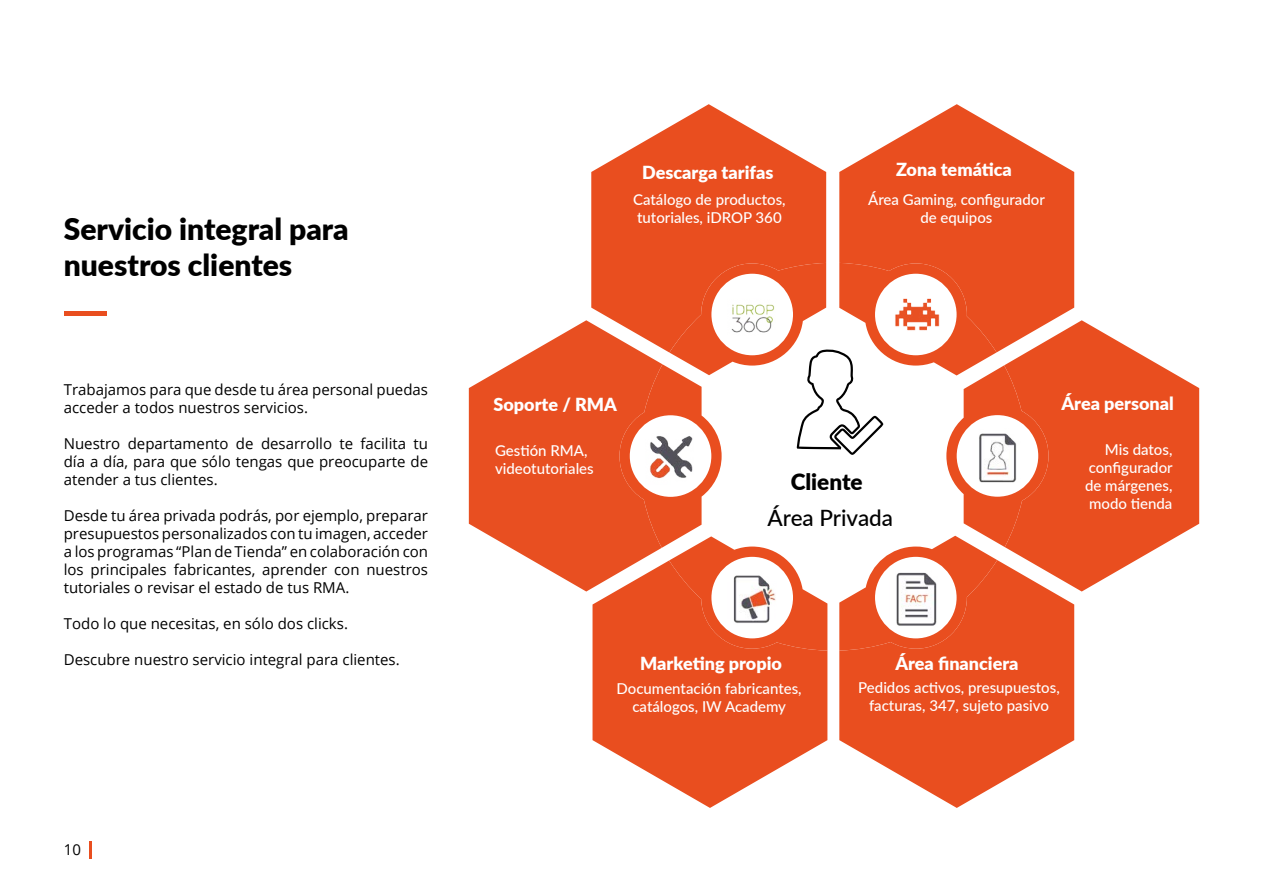
<style>
.page{position:relative;width:1263px;height:893px;background:#fff}
.page>*{position:absolute;margin:0;border:0;box-sizing:border-box;transform-origin:0 0}
.t1{font:900 30px/36px "Lato";color:#000}
.t2{font:500 22.5px "Lato";color:#000}
.t3{font:900 22.5px "Lato";color:#000}
.t4{font:900 18px "Lato";color:#fff}
.t5{font:15px/18px "Open Sans";color:#000;text-align:justify}
.t6{font:500 15px/18px "Lato";color:#fff;text-align:center}
</style>
<div class="page">
<svg style="left:592px;top:591px;width:235px;height:217px;fill:#e94e1f"></svg>
<svg style="left:591px;top:104px;width:235px;height:216px;fill:#e94e1f"></svg>
<svg style="left:469px;top:320px;width:150px;height:271px;fill:#e84f21"></svg>
<svg style="left:839px;top:591px;width:235px;height:217px;fill:#e94e1f"></svg>
<svg style="left:839px;top:104px;width:235px;height:216px;fill:#e94e1f"></svg>
<svg style="left:1048px;top:320px;width:151px;height:271px;fill:#e94e1f"></svg>
<svg style="left:619px;top:263px;width:429px;height:388px"></svg>
<hr style="left:64px;top:312px;width:42px;height:4px;background:#e94e1f">
<img style="left:972px;top:429px;width:51px;height:57px">
<img style="left:890px;top:570px;width:50px;height:57px">
<img style="left:728px;top:570px;width:51px;height:57px">
<img style="left:645px;top:428px;width:51px;height:57px">
<img style="left:728px;top:288px;width:51px;height:57px">
<svg style="left:89px;top:841px;width:2px;height:17px"></svg>
<h1 class="t1" style="left:64px;top:209px;width:287px">Servicio integral para nuestros clientes</h1>
<p class="t5" style="left:64px;top:381px;width:366px">Trabajamos para que desde tu área personal puedas acceder a todos nuestros servicios.</p>
<p class="t5" style="left:64px;top:435px;width:366px">Nuestro departamento de desarrollo te facilita tu día a día, para que sólo tengas que preocuparte de atender a tus clientes.</p>
<p class="t5" style="left:64px;top:507px;width:366px">Desde tu área privada podrás, por ejemplo, preparar presupuestos personalizados con tu imagen, acceder a los programas “Plan de Tienda” en colaboración con los principales fabricantes, aprender con nuestros tutoriales o revisar el estado de tus RMA.</p>
<p class="t5" style="left:64px;top:615px;width:286px">Todo lo que necesitas, en sólo dos clicks.</p>
<p class="t5" style="left:64px;top:651px;width:337px">Descubre nuestro servicio integral para clientes.</p>
<p class="t5" style="left:64px;top:840px;width:19px">10</p>
<p class="t4" style="left:642px;top:159px;width:133px">Descarga tarifas</p>
<p class="t6" style="left:633px;top:189px;width:154px;text-align:left">Catálogo de productos, tutoriales, iDROP 360</p>
<p class="t4" style="left:896px;top:156px;width:117px">Zona temática</p>
<p class="t6" style="left:868px;top:189px;width:178px">Área Gaming, configurador de equipos</p>
<p class="t4" style="left:493px;top:390px;width:125px">Soporte / RMA</p>
<p class="t4" style="left:1061px;top:389px;width:114px">Área personal</p>
<p class="t6" style="left:495px;top:441px;width:100px;text-align:left">Gestión RMA, videotutoriales</p>
<p class="t6" style="left:1085px;top:440px;width:89px;text-align:justify;text-indent:20px">Mis datos, configurador de márgenes, modo tienda</p>
<h2 class="t3" style="left:791px;top:465px;width:74px">Cliente</h2>
<h2 class="t2" style="left:767px;top:501px;width:127px">Área Privada</h2>
<p class="t4" style="left:640px;top:650px;width:143px">Marketing propio</p>
<p class="t6" style="left:616px;top:679px;width:187px">Documentación fabricantes, catálogos, IW Academy</p>
<p class="t4" style="left:895px;top:650px;width:125px">Área financiera</p>
<p class="t6" style="left:858px;top:678px;width:203px">Pedidos activos, presupuestos, facturas, 347, sujeto pasivo</p>
</div>
